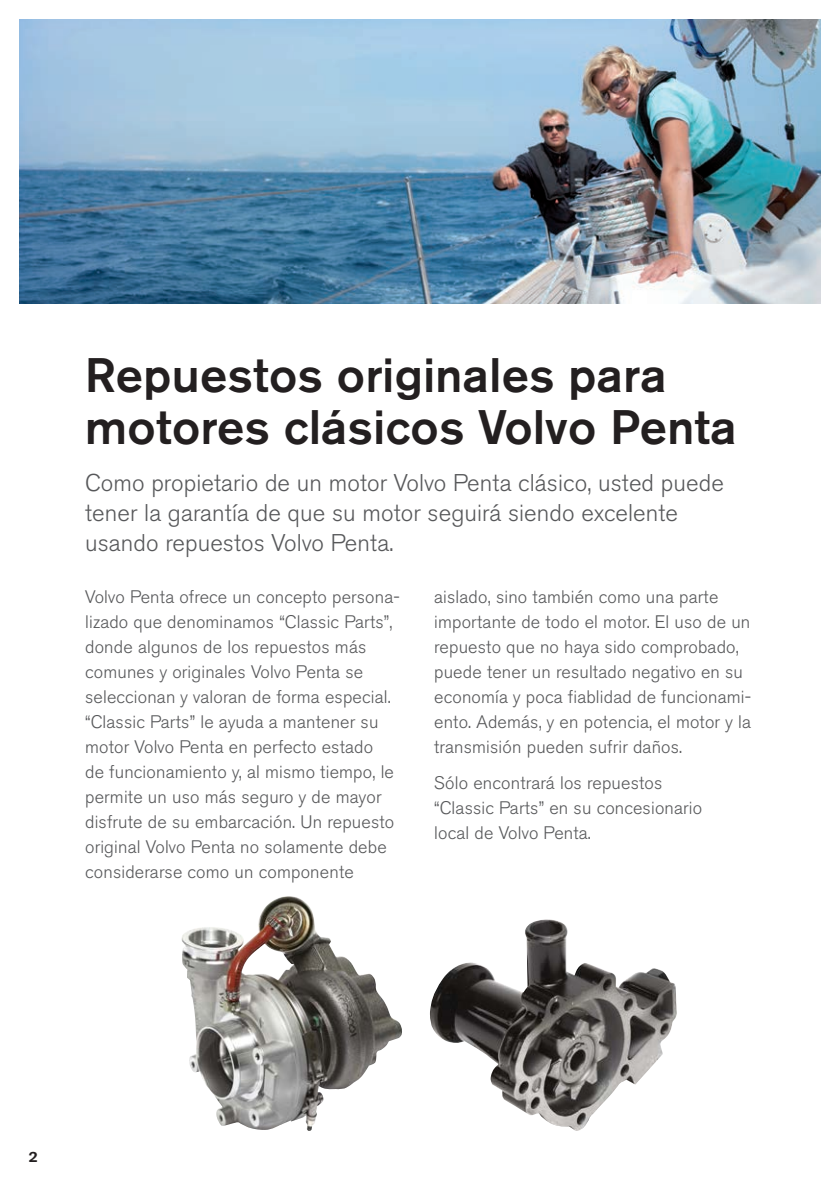
<style>
.page{position:relative;width:840px;height:1191px;background:#fff}
.page>*{position:absolute;margin:0;border:0;box-sizing:border-box;transform-origin:0 0}
.t1{font:500 48px/52px "Volvo Sans Pro";letter-spacing:.01em;color:#231f20}
.t2{font:300 24px/30px "Volvo Sans Pro";letter-spacing:.005em;color:#57585a}
.t3{font:300 18px/25px "Volvo Sans Pro";letter-spacing:.01em;color:#57585a}
.t4{font:700 14px "Volvo Sans Pro";color:#231f20}
</style>
<div class="page">
<img style="left:20px;top:20px;width:799px;height:283px">
<img style="left:181px;top:896px;width:221px;height:235px">
<img style="left:430px;top:919px;width:246px;height:212px">
<h1 class="t1" style="left:85px;top:349px;width:652px">Repuestos originales para motores clásicos Volvo Penta</h1>
<h2 class="t2" style="left:85px;top:468px;width:639px">Como propietario de un motor Volvo Penta clásico, usted puede tener la garantía de que su motor seguirá siendo excelente usando repuestos Volvo Penta.</h2>
<p class="t3" style="left:85px;top:584px;width:316px">Volvo Penta ofrece un concepto persona&shy;lizado que denominamos “Classic Parts”, donde algunos de los repuestos más comunes y originales Volvo Penta se seleccionan y valoran de forma especial. “Classic Parts” le ayuda a mantener su motor Volvo Penta en perfecto estado<br>de funcionamiento y, al mismo tiempo, le permite un uso más seguro y de mayor disfrute de su embarcación. Un repuesto original Volvo Penta no solamente debe considerarse como un componente</p>
<p class="t3" style="left:434px;top:584px;width:318px">aislado, sino también como una parte importante de todo el motor. El uso de un repuesto que no haya sido comprobado, puede tener un resultado negativo en su economía y poca fiablidad de funcionami&shy;ento. Además, y en potencia, el motor y la transmisión pueden sufrir daños.</p>
<p class="t3" style="left:434px;top:770px;width:269px">Sólo encontrará los repuestos “Classic Parts” en su concesionario local de Volvo Penta.</p>
<p class="t4" style="left:28px;top:1148px;width:11px">2</p>
</div>
